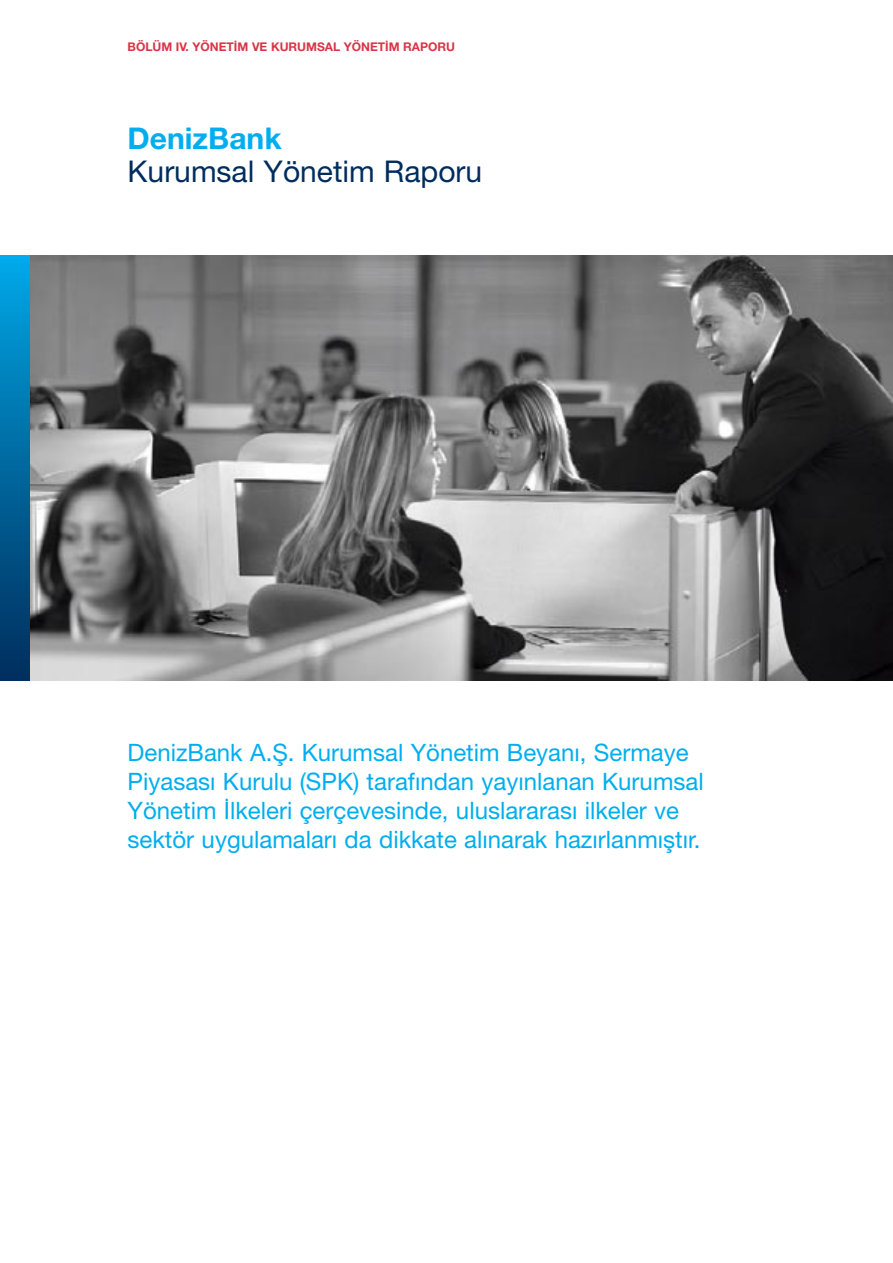
<style>
.page{position:relative;width:893px;height:1263px;background:#fff}
.page>*{position:absolute;margin:0;border:0;box-sizing:border-box;transform-origin:0 0}
.t1{font:30px "Helvetica Neue";color:#002d5e}
.t2{font:700 30px "Helvetica Neue";color:#00aeef}
.t3{font:24px/28.8px "Helvetica Neue";color:#00aeef}
.t4{font:700 12px "Helvetica Neue";color:#d73647}
</style>
<div class="page">
<img style="left:30px;top:255px;width:862px;height:425px">
<div style="left:0;top:255px;width:30px;height:425px;background:linear-gradient(to bottom,#00a7e7,#002c5b)"></div>
<p class="t4" style="left:128px;top:43px;width:329px">BÖLÜM IV. YÖNETİM VE KURUMSAL YÖNETİM RAPORU</p>
<p class="t2" style="left:128px;top:128px;width:155px">DenizBank</p>
<p class="t1" style="left:128px;top:161px;width:356px">Kurumsal Yönetim Raporu</p>
<p class="t3" style="left:128px;top:741px;width:577px">DenizBank A.Ş. Kurumsal Yönetim Beyanı, Sermaye Piyasası Kurulu (SPK) tarafından yayınlanan Kurumsal Yönetim İlkeleri çerçevesinde, uluslararası ilkeler ve sektör uygulamaları da dikkate alınarak hazırlanmıştır.</p>
</div>
